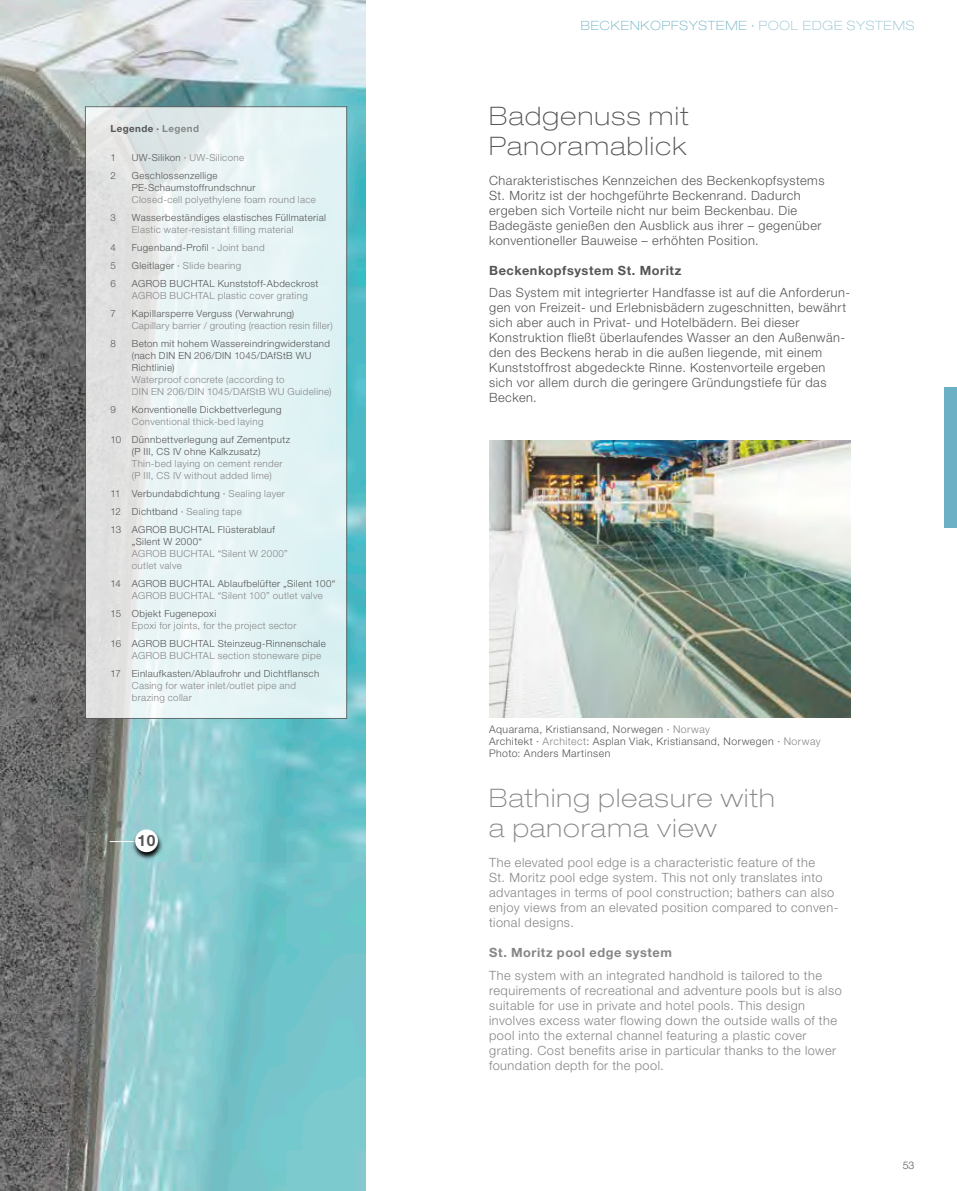
<style>
.page{position:relative;width:957px;height:1191px;background:#fff}
.page>*{position:absolute;margin:0;border:0;box-sizing:border-box;transform-origin:0 0}
.t1{font:100 expanded 25.5px/30px "Helvetica Neue LT Pro";letter-spacing:.05em;color:#868686}
.t2{font:100 expanded 25.5px "Helvetica Neue LT Pro";letter-spacing:.055em;color:#555}
.t3{font:700 15.6px "Helvetica Neue LT Pro";color:#555}
._01_Head_Copy{font:300 12.75px/15px "Helvetica Neue LT Pro";letter-spacing:.04em;color:#555}
._01_Head_Copy-2{font:300 12.75px/15px "Helvetica Neue LT Pro";letter-spacing:.035em;color:#868686}
.t4{font:100 expanded 12.75px "Helvetica Neue LT Pro";letter-spacing:.07em;color:#6bb0c4}
._01_Head_Copy-3{font:700 12.75px "Helvetica Neue LT Pro";letter-spacing:.045em;color:#555}
._01_Head_Copy-4{font:700 12.75px "Helvetica Neue LT Pro";letter-spacing:.045em;color:#868686}
.t5{font:300 10.5px "Helvetica Neue LT Pro";letter-spacing:.045em;color:#555}
.t6{font:300 9.75px/12px "Helvetica Neue LT Pro";letter-spacing:.035em;color:#555}
.t7{font:300 9.75px/12px "Helvetica Neue LT Pro";letter-spacing:.035em;color:#868686}
.t8{font:700 9.75px "Helvetica Neue LT Pro";letter-spacing:.045em;color:#555}
.s1{color:#868686}
.s2{color:#555}
.s3{color:#8fbed0}
</style>
<div class="page">
<img style="left:0;top:0;width:366px;height:1191px">
<div style="left:944px;top:387px;width:13px;height:140px;background:#6bb0c4"></div>
<img style="left:489px;top:441px;width:361px;height:276px">
<svg style="left:132px;top:829px;width:31px;height:31px"></svg>
<svg style="left:110px;top:829px;width:48px;height:23px"></svg>
<div style="left:85px;top:106px;width:262px;height:613px;background:linear-gradient(to right,#e6e6e5,#e3f8fb);border:1px solid #555"></div>
<p class="t8" style="left:111px;top:123px;width:90px">Legende · <span class="s1">Legend</span></p>
<p class="t6" style="left:111px;top:151px;width:7px">1</p>
<p class="t6" style="left:132px;top:151px;width:114px">UW-Silikon · <span class="s1">UW-Silicone</span></p>
<p class="t6" style="left:111px;top:169px;width:7px">2</p>
<p class="t6" style="left:132px;top:169px;width:125px">Geschlossenzellige<br>PE-Schaumstoffrundschnur</p>
<p class="t7" style="left:132px;top:193px;width:186px">Closed-cell polyethylene foam round lace</p>
<p class="t6" style="left:111px;top:211px;width:7px">3</p>
<p class="t6" style="left:132px;top:211px;width:196px">Wasserbeständiges elastisches Füllmaterial</p>
<p class="t7" style="left:132px;top:223px;width:163px">Elastic water-resistant filling material</p>
<p class="t6" style="left:111px;top:241px;width:7px">4</p>
<p class="t6" style="left:132px;top:241px;width:134px">Fugenband-Profil · <span class="s1">Joint band</span></p>
<p class="t6" style="left:111px;top:259px;width:7px">5</p>
<p class="t7" style="left:132px;top:259px;width:111px"><span class="s2">Gleitlager ·</span> Slide bearing</p>
<p class="t6" style="left:111px;top:277px;width:7px">6</p>
<p class="t6" style="left:132px;top:277px;width:188px">AGROB BUCHTAL Kunststoff-Abdeckrost</p>
<p class="t7" style="left:132px;top:289px;width:177px">AGROB BUCHTAL plastic cover grating</p>
<p class="t6" style="left:111px;top:307px;width:7px">7</p>
<p class="t6" style="left:132px;top:307px;width:164px">Kapillarsperre Verguss (Verwahrung)</p>
<p class="t7" style="left:132px;top:319px;width:202px">Capillary barrier / grouting (reaction resin filler)</p>
<p class="t6" style="left:111px;top:337px;width:7px">8</p>
<p class="t6" style="left:132px;top:337px;width:200px">Beton mit hohem Wassereindringwiderstand (nach DIN EN 206/DIN 1045/DAfStB WU<br>Richtlinie)</p>
<p class="t7" style="left:132px;top:373px;width:201px">Waterproof concrete (according to<br>DIN EN 206/DIN 1045/DAfStB WU Guideline)</p>
<p class="t6" style="left:111px;top:403px;width:7px">9</p>
<p class="t6" style="left:132px;top:403px;width:151px">Konventionelle Dickbettverlegung</p>
<p class="t7" style="left:132px;top:415px;width:133px">Conventional thick-bed laying</p>
<p class="t6" style="left:132px;top:433px;width:160px;text-indent:-21px">10 Dünnbettverlegung auf Zementputz (P III, CS IV ohne Kalkzusatz)</p>
<p class="t7" style="left:132px;top:457px;width:152px">Thin-bed laying on cement render</p>
<p class="t7" style="left:132px;top:469px;width:141px">(P III, CS IV without added lime)</p>
<p class="t6" style="left:111px;top:487px;width:176px">11 Verbundabdichtung · <span class="s1">Sealing layer</span></p>
<p class="t6" style="left:111px;top:505px;width:133px">12 Dichtband · <span class="s1">Sealing tape</span></p>
<p class="t6" style="left:132px;top:523px;width:145px;text-indent:-21px">13 AGROB BUCHTAL Flüsterablauf „Silent W 2000“</p>
<p class="t7" style="left:132px;top:547px;width:158px">AGROB BUCHTAL “Silent W 2000” outlet valve</p>
<p class="t6" style="left:111px;top:577px;width:226px">14 AGROB BUCHTAL Ablaufbelüfter „Silent 100“</p>
<p class="t7" style="left:132px;top:589px;width:192px">AGROB BUCHTAL “Silent 100” outlet valve</p>
<p class="t6" style="left:111px;top:607px;width:107px">15 Objekt Fugenepoxi</p>
<p class="t7" style="left:132px;top:619px;width:166px">Epoxi for joints, for the project sector</p>
<p class="t6" style="left:111px;top:637px;width:217px">16 AGROB BUCHTAL Steinzeug-Rinnenschale</p>
<p class="t7" style="left:132px;top:649px;width:191px">AGROB BUCHTAL section stoneware pipe</p>
<p class="t7" style="left:132px;top:667px;width:189px;text-indent:-21px"><span class="s2">17 Einlaufkasten/Ablaufrohr und Dichtflansch<br></span>Casing for water inlet/outlet pipe and brazing collar</p>
<p class="t3" style="left:137px;top:830px;width:20px">10</p>
<p class="t4" style="left:580px;top:18px;width:335px">BECKENKOPFSYSTEME · <span class="s3">POOL EDGE SYSTEMS</span></p>
<p class="t2" style="left:489px;top:100px;width:201px">Badgenuss mit</p>
<p class="t2" style="left:489px;top:130px;width:199px">Panoramablick</p>
<p class="_01_Head_Copy" style="left:489px;top:173px;width:337px">Charakteristisches Kennzeichen des Beckenkopfsystems</p>
<p class="_01_Head_Copy" style="left:489px;top:188px;width:334px">St. Moritz ist der hochgeführte Beckenrand. Dadurch ergeben sich Vorteile nicht nur beim Beckenbau. Die Badegäste genießen den Ausblick aus ihrer – gegenüber konventioneller Bauweise – erhöhten Position.</p>
<p class="_01_Head_Copy-3" style="left:489px;top:262px;width:194px">Beckenkopfsystem St. Moritz</p>
<p class="_01_Head_Copy" style="left:489px;top:285px;width:363px">Das System mit integrierter Handfasse ist auf die Anforderun&shy;gen von Freizeit- und Erlebnisbädern zugeschnitten, bewährt sich aber auch in Privat- und Hotelbädern. Bei dieser Konstruktion fließt überlaufendes Wasser an den Außenwän&shy;den des Beckens herab in die außen liegende, mit einem Kunststoffrost abgedeckte Rinne. Kostenvorteile ergeben sich vor allem durch die geringere Gründungstiefe für das Becken.</p>
<p class="t5" style="left:489px;top:723px;width:222px">Aquarama, Kristiansand, Norwegen · <span class="s1">Norway</span></p>
<p class="t5" style="left:489px;top:735px;width:333px">Architekt · <span class="s1">Architect</span>: Asplan Viak, Kristiansand, Norwegen · <span class="s1">Norway</span></p>
<p class="t5" style="left:489px;top:747px;width:123px">Photo: Anders Martinsen</p>
<p class="t1" style="left:489px;top:782px;width:287px">Bathing pleasure with a panorama view</p>
<p class="_01_Head_Copy-2" style="left:489px;top:854px;width:327px">The elevated pool edge is a characteristic feature of the</p>
<p class="_01_Head_Copy-2" style="left:489px;top:869px;width:351px">St. Moritz pool edge system. This not only translates into advantages in terms of pool construction; bathers can also enjoy views from an elevated position compared to conven&shy;tional designs.</p>
<p class="_01_Head_Copy-4" style="left:489px;top:944px;width:184px">St. Moritz pool edge system</p>
<p class="_01_Head_Copy-2" style="left:489px;top:967px;width:354px">The system with an integrated handhold is tailored to the requirements of recreational and adventure pools but is also suitable for use in private and hotel pools. This design involves excess water flowing down the outside walls of the pool into the external channel featuring a plastic cover grating. Cost benefits arise in particular thanks to the lower foundation depth for the pool.</p>
<p class="t5" style="left:902px;top:1158px;width:13px">53</p>
</div>
